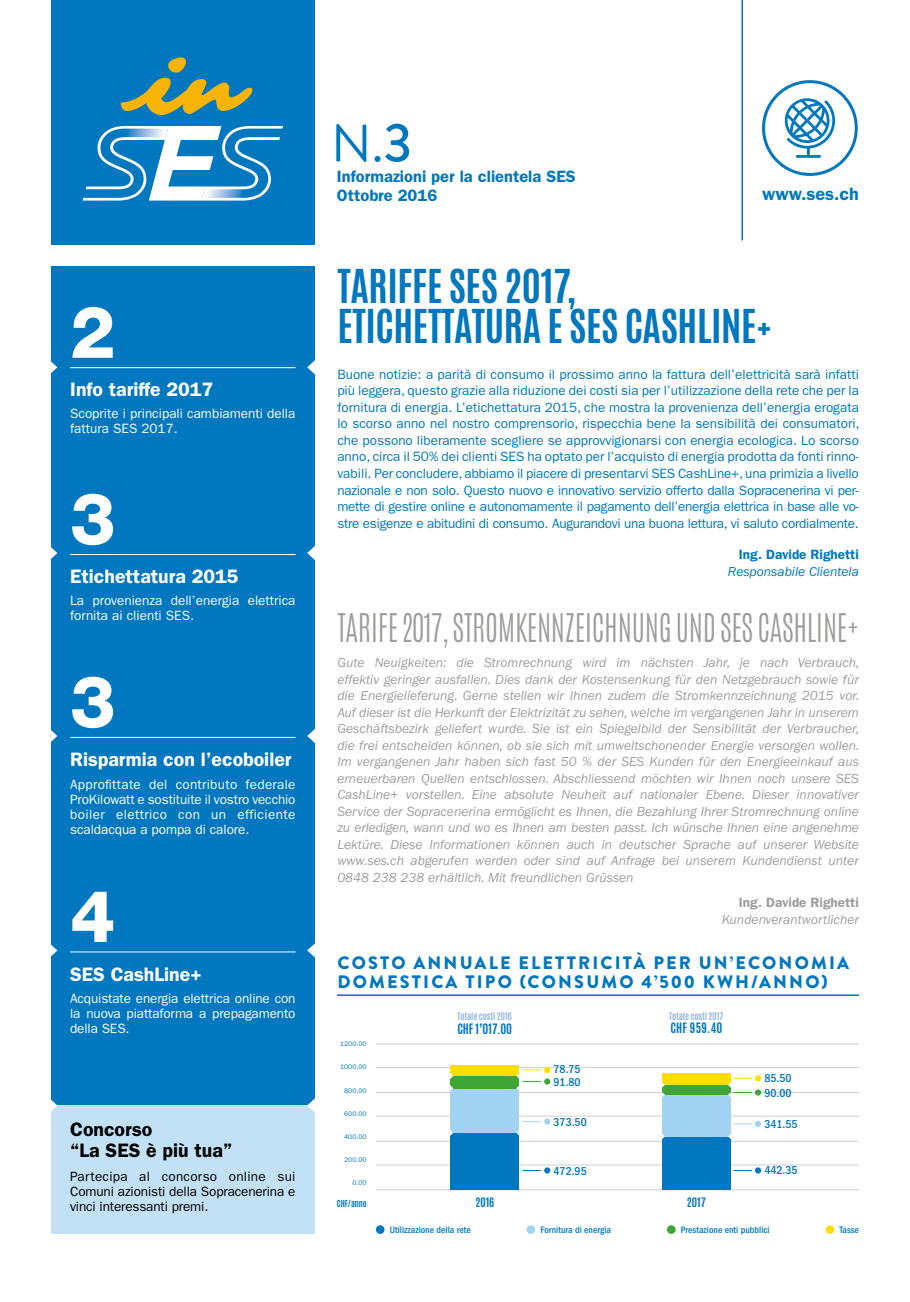
<style>
.page{position:relative;width:910px;height:1302px;background:#fff}
.page>*{position:absolute;margin:0;border:0;box-sizing:border-box;transform-origin:0 0}
.t1{font:800 72px "Helvetica Neue LT Std";color:#fff}
.t2{font:52.5px "Brandon Grotesque";color:#0077be}
.t3{font:700 39px/40.5px "Antonio";letter-spacing:-.01em;color:#0077be}
.t4{font:300 33px "Antonio";letter-spacing:-.01em;color:#9d9d9c;scale:.91 1}
.t5{font:600 19.5px "ITC Franklin Gothic Std";color:#fff}
.t6{font:600 19.5px/21px "ITC Franklin Gothic Std";color:#000}
.t7{font:900 18px/18px "Brandon Grotesque";letter-spacing:.12em;color:#0077be}
.t8{font:600 18px "ITC Franklin Gothic Std";color:#0077be}
.t9{font:600 16.5px/18px "ITC Franklin Gothic Std";color:#0077be}
.t10{font:italic 13.5px/16.5px "ITC Franklin Gothic Std";color:#9d9d9c;text-align:justify}
.t11{font:13.5px/16.5px "ITC Franklin Gothic Std";letter-spacing:-.02em;color:#0077be;text-align:justify}
.t12{font:13.5px/15px "ITC Franklin Gothic Std";color:#fff}
.t13{font:13.5px/15px "ITC Franklin Gothic Std";letter-spacing:-.01em;color:#000;text-align:justify}
.t14{font:italic 13.5px "ITC Franklin Gothic Std";color:#0077be}
.t15{font:600 13.5px "ITC Franklin Gothic Std";color:#0077be}
.t16{font:600 13.5px "ITC Franklin Gothic Std";color:#9d9d9c}
.t17{font:700 12px "Antonio";letter-spacing:.005em;color:#0077be}
.t18{font:500 condensed 11.85px "ITC Franklin Gothic Std";color:#0077be}
.t19{font:700 10.95px "Antonio";letter-spacing:-.01em;color:#0077be}
.t20{font:500 condensed 9.75px "ITC Franklin Gothic Std";color:#0077be}
.t21{font:700 8.7px "Antonio";letter-spacing:-.01em;color:#96b6e1}
.t22{font:700 8.1px "Antonio";letter-spacing:-.01em;color:#0077be}
.t23{font:6.75px "ITC Franklin Gothic Std";color:#0077be}
.s1{font-weight:500;font-size:54.75px}
</style>
<div class="page">
<div style="left:51px;top:266px;width:264px;height:839px;background:#0077be"></div>
<div style="left:51px;top:1105px;width:264px;height:128px;background:#c2e1f7"></div>
<div style="left:51px;top:0;width:264px;height:244px;background:#0077be"></div>
<hr style="left:70px;top:367px;width:226px;height:1px;background:#fff">
<svg style="left:51px;top:361px;width:6px;height:12px"></svg>
<svg style="left:307px;top:360px;width:8px;height:15px"></svg>
<hr style="left:70px;top:554px;width:226px;height:1px;background:#fff">
<svg style="left:51px;top:547px;width:6px;height:12px"></svg>
<svg style="left:307px;top:546px;width:8px;height:14px"></svg>
<hr style="left:70px;top:737px;width:226px;height:1px;background:#fff">
<svg style="left:51px;top:730px;width:6px;height:12px"></svg>
<svg style="left:307px;top:729px;width:8px;height:14px"></svg>
<svg style="left:51px;top:1099px;width:6px;height:12px"></svg>
<svg style="left:307px;top:1098px;width:8px;height:15px"></svg>
<svg style="left:120px;top:57px;width:132px;height:58px"></svg>
<svg style="left:83px;top:126px;width:200px;height:75px"></svg>
<hr style="left:741px;top:0;width:2px;height:240px;background:#0077be">
<div style="left:762px;top:80px;width:96px;height:96px;border:3px solid #0077be;border-radius:50%"></div>
<svg style="left:784px;top:98px;width:51px;height:60px"></svg>
<hr style="left:337px;top:994px;width:522px;height:1px;background:#0077be">
<svg style="left:376px;top:1224px;width:9px;height:9px"></svg>
<svg style="left:527px;top:1224px;width:8px;height:9px"></svg>
<svg style="left:667px;top:1224px;width:9px;height:9px"></svg>
<svg style="left:826px;top:1224px;width:8px;height:9px"></svg>
<hr style="left:376px;top:1043px;width:483px;height:1px;background:#d0d0d0">
<hr style="left:376px;top:1140px;width:483px;height:1px;background:#d0d0d0">
<hr style="left:376px;top:1091px;width:483px;height:1px;background:#d0d0d0">
<hr style="left:376px;top:1189px;width:483px;height:1px;background:#d0d0d0">
<hr style="left:376px;top:1067px;width:483px;height:1px;background:#d0d0d0">
<hr style="left:376px;top:1164px;width:483px;height:1px;background:#d0d0d0">
<hr style="left:376px;top:1115px;width:483px;height:1px;background:#d0d0d0">
<div style="left:662px;top:1136px;width:69px;height:53px;background:#0077be"></div>
<div style="left:662px;top:1094px;width:69px;height:42px;background:#a2d3f3"></div>
<div style="left:662px;top:1084px;width:69px;height:10px;background:#3fa535"></div>
<div style="left:662px;top:1073px;width:69px;height:11px;background:#fd0"></div>
<svg style="left:659px;top:1082px;width:6px;height:15px"></svg>
<div style="left:451px;top:1132px;width:68px;height:57px;background:#0077be"></div>
<div style="left:451px;top:1087px;width:68px;height:45px;background:#a2d3f3"></div>
<div style="left:451px;top:1075px;width:68px;height:12px;background:#3fa535"></div>
<div style="left:451px;top:1065px;width:68px;height:10px;background:#fd0"></div>
<svg style="left:450px;top:1070px;width:3px;height:21px"></svg>
<svg style="left:450px;top:1127px;width:3px;height:10px"></svg>
<svg style="left:728px;top:1077px;width:33px;height:20px"></svg>
<svg style="left:516px;top:1067px;width:34px;height:24px"></svg>
<svg style="left:728px;top:1120px;width:33px;height:19px"></svg>
<svg style="left:516px;top:1118px;width:34px;height:17px"></svg>
<svg style="left:733px;top:1167px;width:28px;height:6px"></svg>
<svg style="left:523px;top:1167px;width:27px;height:6px"></svg>
<hr style="left:70px;top:951px;width:226px;height:1px;background:#fff">
<svg style="left:51px;top:944px;width:6px;height:13px"></svg>
<svg style="left:307px;top:943px;width:8px;height:15px"></svg>
<h1 class="t1" style="left:70px;top:289px;width:47px">2</h1>
<h3 class="t5" style="left:70px;top:378px;width:145px">Info tariffe 2017</h3>
<p class="t12" style="left:70px;top:405px;width:227px">Scoprite i principali cambiamenti della fattura SES 2017.</p>
<h1 class="t1" style="left:70px;top:476px;width:47px">3</h1>
<h3 class="t5" style="left:70px;top:565px;width:170px">Etichettatura 2015</h3>
<p class="t12" style="left:70px;top:592px;width:227px">La provenienza dell’energia elettrica fornita ai clienti SES.</p>
<h1 class="t1" style="left:70px;top:659px;width:47px">3</h1>
<h3 class="t5" style="left:70px;top:747px;width:223px">Risparmia con l’ecoboiler</h3>
<p class="t12" style="left:70px;top:776px;width:227px;text-align:justify">Approfittate del contributo federale ProKilowatt e sostituite il vostro vecchio boiler elettrico con un efficiente scaldacqua a pompa di calore.</p>
<h1 class="t1" style="left:70px;top:873px;width:47px">4</h1>
<h3 class="t5" style="left:70px;top:962px;width:133px">SES CashLine+</h3>
<p class="t12" style="left:70px;top:990px;width:227px;text-align:justify">Acquistate energia elettrica online con la nuova piattaforma a prepagamento della SES.</p>
<h3 class="t6" style="left:70px;top:1118px;width:164px">Concorso<br>“La SES è più tua”</h3>
<p class="t13" style="left:70px;top:1168px;width:227px">Partecipa al concorso online sui Comuni azionisti della Sopracenerina e vinci interessanti premi.</p>
<h2 class="t2" style="left:331px;top:107px;width:83px">N.<span class="s1">3</span></h2>
<p class="t9" style="left:337px;top:168px;width:240px">Informazioni per la clientela SES<br>Ottobre 2016</p>
<h3 class="t8" style="left:762px;top:184px;width:98px">www.ses.ch</h3>
<h3 class="t3" style="left:337px;top:266px;width:436px">TARIFFE SES 2017,<br>ETICHETTATURA E SES CASHLINE+</h3>
<p class="t11" style="left:337px;top:366px;width:524px">Buone notizie: a parità di consumo il prossimo anno la fattura dell’elettricità sarà infatti più leggera, questo grazie alla riduzione dei costi sia per l’utilizzazione della rete che per la fornitura di energia. L’etichettatura 2015, che mostra la provenienza dell’energia erogata lo scorso anno nel nostro comprensorio, rispecchia bene la sensibilità dei consumatori, che possono liberamente scegliere se approvvigionarsi con energia ecologica. Lo scorso anno, circa il 50% dei clienti SES ha optato per l’acquisto di energia prodotta da fonti rinno&shy;vabili. Per concludere, abbiamo il piacere di presentarvi SES CashLine+, una primizia a livello nazionale e non solo. Questo nuovo e innovativo servizio offerto dalla Sopracenerina vi per&shy;mette di gestire online e autonomamente il pagamento dell’energia elettrica in base alle vo&shy;stre esigenze e abitudini di consumo. Augurandovi una buona lettura, vi saluto cordialmente.</p>
<p class="t15" style="left:739px;top:546px;width:122px">Ing. Davide Righetti</p>
<p class="t14" style="left:728px;top:563px;width:133px">Responsabile Clientela</p>
<h3 class="t4" style="left:337px;top:603px;width:575px">TARIFE 2017, STROMKENNZEICHNUNG UND SES CASHLINE+</h3>
<p class="t10" style="left:337px;top:654px;width:524px">Gute Neuigkeiten: die Stromrechnung wird im nächsten Jahr, je nach Verbrauch, effektiv geringer ausfallen. Dies dank der Kostensenkung für den Netzgebrauch sowie für die Energielieferung. Gerne stellen wir Ihnen zudem die Stromkennzeichnung 2015 vor.<br>Auf dieser ist die Herkunft der Elektrizität zu sehen, welche im vergangenen Jahr in unserem Geschäftsbezirk geliefert wurde. Sie ist ein Spiegelbild der Sensibilität der Verbraucher, die frei entscheiden können, ob sie sich mit umweltschonender Energie versorgen wollen.<br>Im vergangenen Jahr haben sich fast 50 % der SES Kunden für den Energieeinkauf aus erneuerbaren Quellen entschlossen. Abschliessend möchten wir Ihnen noch unsere SES CashLine+ vorstellen. Eine absolute Neuheit auf nationaler Ebene. Dieser innovativer Service der Sopracenerina ermöglicht es Ihnen, die Bezahlung Ihrer Stromrechnung online zu erledigen, wann und wo es Ihnen am besten passt. Ich wünsche Ihnen eine angenehme Lektüre. Diese Informationen können auch in deutscher Sprache auf unserer Website www.ses.ch abgerufen werden oder sind auf Anfrage bei unserem Kundendienst unter 0848 238 238 erhältlich. Mit freundlichen Grüssen</p>
<p class="t16" style="left:739px;top:894px;width:122px">Ing. Davide Righetti</p>
<p class="t10" style="left:722px;top:911px;width:139px">Kundenverantwortlicher</p>
<h3 class="t7" style="left:337px;top:954px;width:513px">COSTO ANNUALE ELETTRICITÀ PER UN’ECONOMIA<br>DOMESTICA TIPO (CONSUMO 4’500 KWH/ANNO)</h3>
<p class="t21" style="left:457px;top:1009px;width:56px">Totale costi 2016</p>
<p class="t17" style="left:457px;top:1019px;width:56px">CHF 1’017.00</p>
<p class="t21" style="left:669px;top:1009px;width:56px">Totale costi 2017</p>
<p class="t17" style="left:670px;top:1018px;width:54px">CHF 959.40</p>
<p class="t23" style="left:340px;top:1039px;width:28px">1200.00</p>
<p class="t23" style="left:340px;top:1062px;width:28px">1000.00</p>
<p class="t23" style="left:344px;top:1086px;width:24px">800.00</p>
<p class="t23" style="left:344px;top:1109px;width:24px">600.00</p>
<p class="t23" style="left:344px;top:1132px;width:24px">400.00</p>
<p class="t23" style="left:344px;top:1155px;width:24px">200.00</p>
<p class="t23" style="left:352px;top:1178px;width:16px">0.00</p>
<p class="t22" style="left:337px;top:1197px;width:31px">CHF/anno</p>
<p class="t19" style="left:475px;top:1194px;width:20px">2016</p>
<p class="t19" style="left:687px;top:1194px;width:20px">2017</p>
<p class="t18" style="left:554px;top:1062px;width:29px">78.75</p>
<p class="t18" style="left:764px;top:1071px;width:29px">85.50</p>
<p class="t18" style="left:554px;top:1074px;width:29px">91.80</p>
<p class="t18" style="left:554px;top:1114px;width:35px">373.50</p>
<p class="t18" style="left:764px;top:1116px;width:35px">341.55</p>
<p class="t18" style="left:554px;top:1163px;width:35px">472.95</p>
<p class="t18" style="left:764px;top:1163px;width:35px">442.35</p>
<p class="t18" style="left:764px;top:1085px;width:29px">90.00</p>
<p class="t20" style="left:390px;top:1223px;width:82px">Utilizzazione della rete</p>
<p class="t20" style="left:540px;top:1223px;width:72px">Fornitura di energia</p>
<p class="t20" style="left:681px;top:1223px;width:90px">Prestazione enti pubblici</p>
<p class="t20" style="left:839px;top:1223px;width:21px">Tasse</p>
</div>
